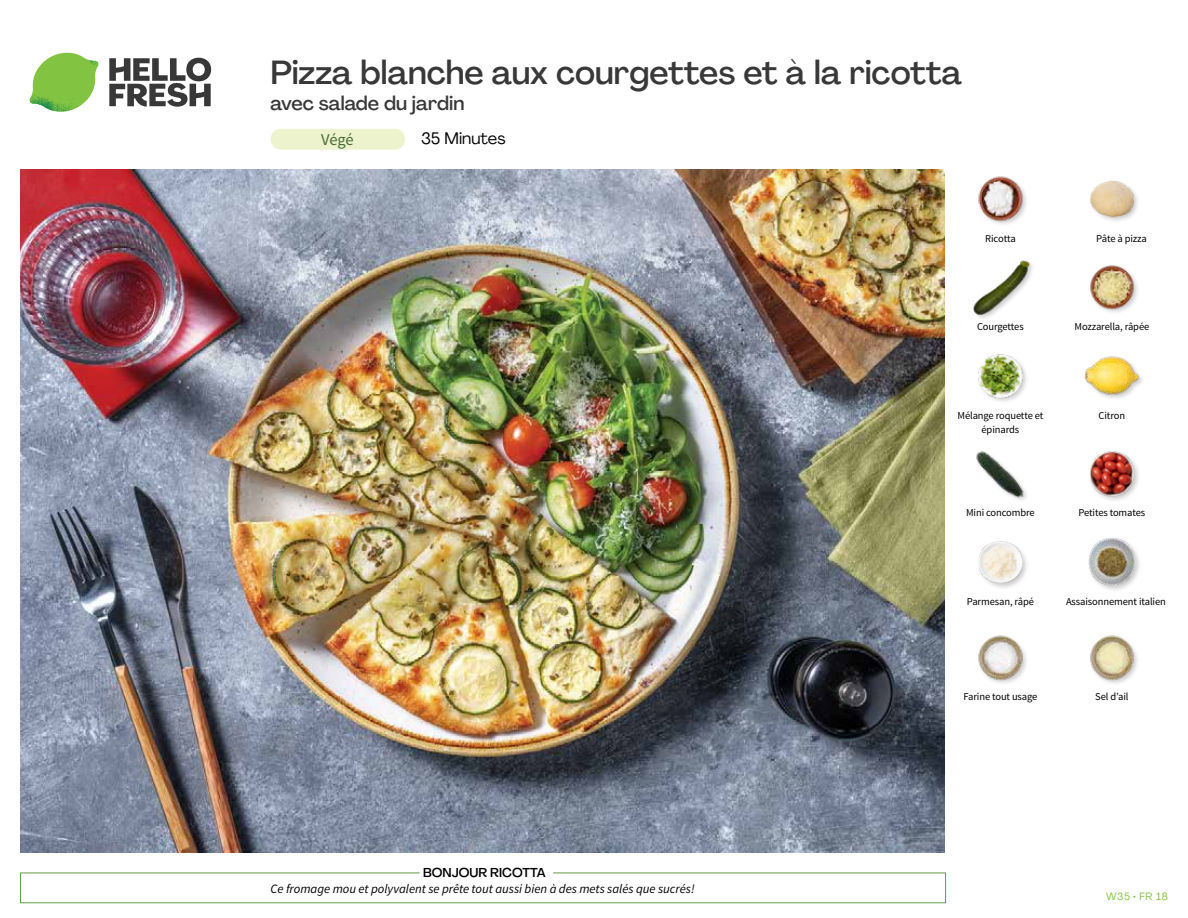
<style>
.page{position:relative;width:1188px;height:918px;background:#fff}
.page>*{position:absolute;margin:0;border:0;box-sizing:border-box;transform-origin:0 0}
.t1{font:500 33px "Agrandir";color:#383839}
.t2{font:500 19.5px "Agrandir";color:#383839}
.t3{font:16.5px "Agrandir";color:#000}
.t4{font:16.5px "Source Sans Pro";color:#476b32}
.t5{font:italic 12.75px "Source Sans Pro";color:#000}
.t6{font:500 12.75px "Agrandir";color:#000}
.t7{font:10.5px "Source Sans Pro";letter-spacing:-.01em;color:#000}
.t8{font:10.5px "Agrandir";letter-spacing:.05em;color:#82c341}
</style>
<div class="page">
<div style="left:271px;top:129px;width:134px;height:21px;background:#edf3cd;border-radius:10px"></div>
<svg style="left:109px;top:57px;width:102px;height:50px"></svg>
<svg style="left:34px;top:53px;width:62px;height:40px"></svg>
<img style="left:67px;top:53px;width:32px;height:26px">
<img style="left:33px;top:75px;width:59px;height:11px">
<img style="left:29px;top:79px;width:61px;height:33px">
<img style="left:65px;top:86px;width:27px;height:25px">
<div style="left:20px;top:873px;width:926px;height:30px;border:1px solid #609f43"></div>
<div style="left:420px;top:865px;width:133px;height:15px;background:#fff"></div>
<img style="left:21px;top:170px;width:924px;height:682px">
<img style="left:1090px;top:635px;width:48px;height:49px">
<img style="left:978px;top:635px;width:48px;height:48px">
<div style="left:1087px;top:537px;width:55px;height:55px;background:#000;opacity:.2"></div>
<img style="left:1088px;top:538px;width:48px;height:48px">
<div style="left:977px;top:541px;width:52px;height:49px;background:#000;opacity:.2"></div>
<img style="left:979px;top:541px;width:43px;height:43px">
<div style="left:1088px;top:450px;width:53px;height:53px;background:#000;opacity:.2"></div>
<img style="left:1089px;top:451px;width:46px;height:45px">
<img style="left:976px;top:451px;width:51px;height:49px">
<img style="left:1084px;top:356px;width:57px;height:43px">
<img style="left:978px;top:354px;width:49px;height:48px">
<img style="left:1090px;top:265px;width:48px;height:48px">
<div style="left:973px;top:260px;width:63px;height:62px;background:#000;opacity:.2"></div>
<img style="left:973px;top:260px;width:56px;height:56px">
<img style="left:1090px;top:180px;width:48px;height:41px">
<img style="left:978px;top:176px;width:49px;height:48px">
<h1 class="t1" style="left:271px;top:52px;width:693px">Pizza blanche aux courgettes et à la ricotta</h1>
<h2 class="t2" style="left:271px;top:91px;width:195px">avec salade du jardin</h2>
<h3 class="t4" style="left:321px;top:130px;width:34px">Végé</h3>
<h3 class="t3" style="left:421px;top:128px;width:86px">35 Minutes</h3>
<p class="t6" style="left:423px;top:864px;width:124px">BONJOUR RICOTTA</p>
<p class="t5" style="left:271px;top:881px;width:426px">Ce fromage mou et polyvalent se prête tout aussi bien à des mets salés que sucrés!</p>
<p class="t7" style="left:985px;top:232px;width:32px">Ricotta</p>
<p class="t7" style="left:1096px;top:232px;width:52px">Pâte à pizza</p>
<p class="t7" style="left:977px;top:320px;width:48px">Courgettes</p>
<p class="t7" style="left:1075px;top:320px;width:76px">Mozzarella, râpée</p>
<p class="t7" style="left:958px;top:409px;width:87px">Mélange roquette et</p>
<p class="t7" style="left:1099px;top:409px;width:28px">Citron</p>
<p class="t7" style="left:982px;top:423px;width:39px">épinards</p>
<p class="t7" style="left:966px;top:506px;width:70px">Mini concombre</p>
<p class="t7" style="left:1078px;top:506px;width:68px">Petites tomates</p>
<p class="t7" style="left:967px;top:595px;width:69px">Parmesan, râpé</p>
<p class="t7" style="left:1066px;top:595px;width:101px">Assaisonnement italien</p>
<p class="t7" style="left:963px;top:690px;width:76px">Farine tout usage</p>
<p class="t7" style="left:1095px;top:690px;width:35px">Sel d’ail</p>
<p class="t8" style="left:1106px;top:890px;width:63px">W35 • FR 18</p>
</div>
